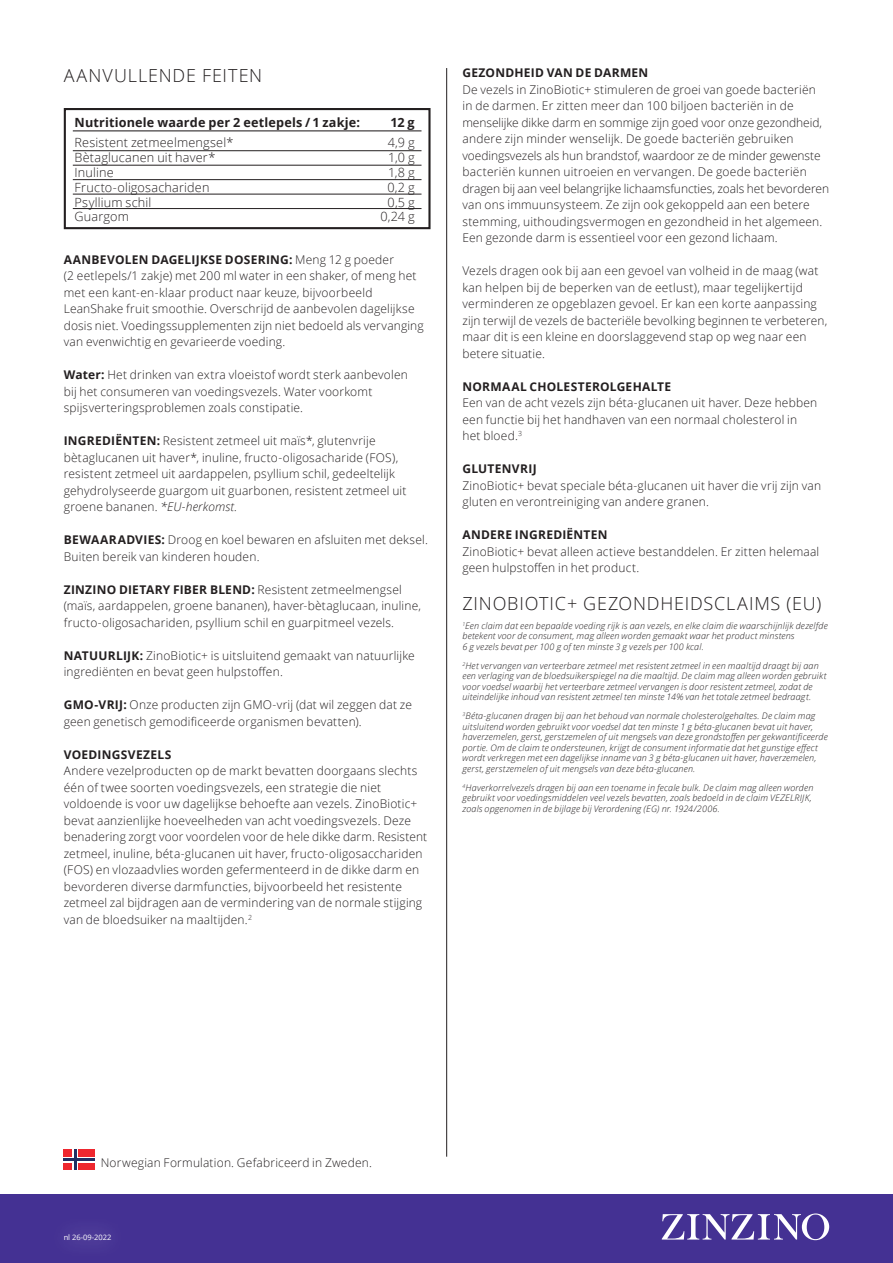
<style>
.page{position:relative;width:893px;height:1263px;background:#fff}
.page>*{position:absolute;margin:0;border:0;box-sizing:border-box;transform-origin:0 0}
.Sub-heading_12_14{font:300 18px "Open Sans";letter-spacing:.045em;color:#231f20}
.t1{font:300 12.6px "Open Sans";letter-spacing:.01em;color:#231f20}
.t2{font:700 12.6px "Open Sans";letter-spacing:.015em;color:#231f20}
.Body_8_11{font:300 12px/16.5px "Open Sans";letter-spacing:.015em;color:#231f20}
.Body_8_11-2{font:700 12px "Open Sans";letter-spacing:.025em;color:#231f20}
.EFSA_6_7{font:italic 300 9px/10.5px "Open Sans";letter-spacing:.02em;color:#231f20}
.t3{font:7.5px "Open Sans";color:#fff}
.s1{font-weight:700}
.s2{font-style:italic}
</style>
<div class="page">
<div style="left:0;top:1194px;width:893px;height:69px;background:#443193"></div>
<svg style="left:662px;top:1213px;width:167px;height:27px"></svg>
<hr style="left:446px;top:68px;width:1px;height:1089px;background:#231f20">
<div style="left:64px;top:108px;width:367px;height:121px;border:2px solid #231f20"></div>
<hr style="left:73px;top:130px;width:348px;height:1px;background:#231f20">
<hr style="left:73px;top:150px;width:348px;height:1px;background:#231f20">
<hr style="left:73px;top:165px;width:348px;height:1px;background:#231f20">
<hr style="left:73px;top:179px;width:348px;height:1px;background:#231f20">
<hr style="left:73px;top:194px;width:348px;height:1px;background:#231f20">
<hr style="left:73px;top:208px;width:348px;height:1px;background:#231f20">
<div style="left:64px;top:1149px;width:31px;height:21px;background:#ee272f"></div>
<div style="left:64px;top:1157px;width:31px;height:6px;background:#fff"></div>
<div style="left:72px;top:1149px;width:6px;height:21px;background:#fff"></div>
<hr style="left:64px;top:1158px;width:31px;height:3px;background:#212f63">
<hr style="left:74px;top:1149px;width:3px;height:21px;background:#212f63">
<p class="Sub-heading_12_14" style="left:64px;top:63px;width:200px">AANVULLENDE FEITEN</p>
<p class="Body_8_11-2" style="left:462px;top:64px;width:187px">GEZONDHEID VAN DE DARMEN</p>
<p class="Body_8_11" style="left:462px;top:81px;width:368px">De vezels in ZinoBiotic+ stimuleren de groei van goede bacteriën<br>in de darmen. Er zitten meer dan 100 biljoen bacteriën in de menselijke dikke darm en sommige zijn goed voor onze gezondheid, andere zijn minder wenselijk. De goede bacteriën gebruiken voedingsvezels als hun brandstof, waardoor ze de minder gewenste bacteriën kunnen uitroeien en vervangen. De goede bacteriën dragen bij aan veel belangrijke lichaamsfuncties, zoals het bevorderen van ons immuunsysteem. Ze zijn ook gekoppeld aan een betere stemming, uithoudingsvermogen en gezondheid in het algemeen.<br>Een gezonde darm is essentieel voor een gezond lichaam.</p>
<p class="Body_8_11" style="left:462px;top:262px;width:366px">Vezels dragen ook bij aan een gevoel van volheid in de maag (wat kan helpen bij de beperken van de eetlust), maar tegelijkertijd verminderen ze opgeblazen gevoel. Er kan een korte aanpassing zijn terwijl de vezels de bacteriële bevolking beginnen te verbeteren, maar dit is een kleine en doorslaggevend stap op weg naar een betere situatie.</p>
<p class="Body_8_11-2" style="left:462px;top:378px;width:210px">NORMAAL CHOLESTEROLGEHALTE</p>
<p class="Body_8_11" style="left:462px;top:394px;width:356px">Een van de acht vezels zijn béta-glucanen uit haver. Deze hebben een functie bij het handhaven van een normaal cholesterol in het bloed.<sup>3</sup></p>
<p class="Body_8_11-2" style="left:462px;top:460px;width:76px">GLUTENVRIJ</p>
<p class="Body_8_11" style="left:462px;top:477px;width:360px">ZinoBiotic+ bevat speciale béta-glucanen uit haver die vrij zijn van gluten en verontreiniging van andere granen.</p>
<p class="Body_8_11" style="left:462px;top:526px;width:358px"><span class="s1">ANDERE INGREDIËNTEN<br></span>ZinoBiotic+ bevat alleen actieve bestanddelen. Er zitten helemaal geen hulpstoffen in het product.</p>
<p class="Sub-heading_12_14" style="left:462px;top:591px;width:361px">ZINOBIOTIC+ GEZONDHEIDSCLAIMS (EU)</p>
<p class="EFSA_6_7" style="left:462px;top:620px;width:367px"><sup>1</sup>Een claim dat een bepaalde voeding rijk is aan vezels, en elke claim die waarschijnlijk dezelfde betekent voor de consument, mag alleen worden gemaakt waar het product minstens<br>6 g vezels bevat per 100 g of ten minste 3 g vezels per 100 kcal.</p>
<p class="EFSA_6_7" style="left:462px;top:660px;width:366px"><sup>2</sup>Het vervangen van verteerbare zetmeel met resistent zetmeel in een maaltijd draagt bij aan een verlaging van de bloedsuikerspiegel na die maaltijd. De claim mag alleen worden gebruikt voor voedsel waarbij het verteerbare zetmeel vervangen is door resistent zetmeel, zodat de uiteindelijke inhoud van resistent zetmeel ten minste 14% van het totale zetmeel bedraagt.</p>
<p class="EFSA_6_7" style="left:462px;top:710px;width:367px"><sup>3</sup>Béta-glucanen dragen bij aan het behoud van normale cholesterolgehaltes. De claim mag uitsluitend worden gebruikt voor voedsel dat ten minste 1 g béta-glucanen bevat uit haver, haverzemelen, gerst, gerstzemelen of uit mengsels van deze grondstoffen per gekwantificeerde portie. Om de claim te ondersteunen, krijgt de consument informatie dat het gunstige effect wordt verkregen met een dagelijkse inname van 3 g béta-glucanen uit haver, haverzemelen, gerst, gerstzemelen of uit mengsels van deze béta-glucanen.</p>
<p class="EFSA_6_7" style="left:462px;top:782px;width:352px"><sup>4</sup>Haverkorrelvezels dragen bij aan een toename in fecale bulk. De claim mag alleen worden gebruikt voor voedingsmiddelen veel vezels bevatten, zoals bedoeld in de claim VEZELRIJK, zoals opgenomen in de bijlage bij Verordening (EG) nr. 1924/2006.</p>
<p class="t2" style="left:75px;top:113px;width:287px">Nutritionele waarde per 2 eetlepels / 1 zakje:</p>
<p class="t2" style="left:390px;top:113px;width:26px">12 g</p>
<p class="t1" style="left:75px;top:134px;width:160px">Resistent zetmeelmengsel*</p>
<p class="t1" style="left:388px;top:134px;width:29px">4,9 g</p>
<p class="t1" style="left:75px;top:149px;width:142px">Bètaglucanen uit haver*</p>
<p class="t1" style="left:388px;top:149px;width:28px">1,0 g</p>
<p class="t1" style="left:75px;top:164px;width:41px">Inuline</p>
<p class="t1" style="left:388px;top:164px;width:28px">1,8 g</p>
<p class="t1" style="left:75px;top:179px;width:136px">Fructo-oligosachariden</p>
<p class="t1" style="left:387px;top:179px;width:29px">0,2 g</p>
<p class="t1" style="left:75px;top:193px;width:78px">Psyllium schil</p>
<p class="t1" style="left:388px;top:193px;width:29px">0,5 g</p>
<p class="t1" style="left:75px;top:208px;width:56px">Guargom</p>
<p class="t1" style="left:380px;top:208px;width:36px">0,24 g</p>
<p class="Body_8_11" style="left:64px;top:251px;width:361px"><span class="s1">AANBEVOLEN DAGELIJKSE DOSERING:</span> Meng 12 g poeder<br>(2 eetlepels/1 zakje) met 200 ml water in een shaker, of meng het met een kant-en-klaar product naar keuze, bijvoorbeeld LeanShake fruit smoothie. Overschrijd de aanbevolen dagelijkse dosis niet. Voedingssupplementen zijn niet bedoeld als vervanging van evenwichtig en gevarieerde voeding.</p>
<p class="Body_8_11" style="left:64px;top:366px;width:346px"><span class="s1">Water:</span> Het drinken van extra vloeistof wordt sterk aanbevolen bij het consumeren van voedingsvezels. Water voorkomt spijsverteringsproblemen zoals constipatie.</p>
<p class="Body_8_11" style="left:64px;top:432px;width:344px"><span class="s1">INGREDIËNTEN:</span> Resistent zetmeel uit maïs*, glutenvrije bètaglucanen uit haver*, inuline, fructo-oligosacharide (FOS), resistent zetmeel uit aardappelen, psyllium schil, gedeeltelijk gehydrolyseerde guargom uit guarbonen, resistent zetmeel uit groene bananen. <span class="s2">*EU-herkomst.</span></p>
<p class="Body_8_11" style="left:64px;top:531px;width:366px"><span class="s1">BEWAARADVIES:</span> Droog en koel bewaren en afsluiten met deksel.<br>Buiten bereik van kinderen houden.</p>
<p class="Body_8_11" style="left:64px;top:581px;width:359px"><span class="s1">ZINZINO DIETARY FIBER BLEND:</span> Resistent zetmeelmengsel (maïs, aardappelen, groene bananen), haver-bètaglucaan, inuline, fructo-oligosachariden, psyllium schil en guarpitmeel vezels.</p>
<p class="Body_8_11" style="left:64px;top:647px;width:352px"><span class="s1">NATUURLIJK:</span> ZinoBiotic+ is uitsluitend gemaakt van natuurlijke ingrediënten en bevat geen hulpstoffen.</p>
<p class="Body_8_11" style="left:64px;top:696px;width:350px"><span class="s1">GMO-VRIJ:</span> Onze producten zijn GMO-vrij (dat wil zeggen dat ze geen genetisch gemodificeerde organismen bevatten).</p>
<p class="Body_8_11-2" style="left:64px;top:746px;width:109px">VOEDINGSVEZELS</p>
<p class="Body_8_11" style="left:64px;top:762px;width:365px">Andere vezelproducten op de markt bevatten doorgaans slechts één of twee soorten voedingsvezels, een strategie die niet voldoende is voor uw dagelijkse behoefte aan vezels. ZinoBiotic+ bevat aanzienlijke hoeveelheden van acht voedingsvezels. Deze benadering zorgt voor voordelen voor de hele dikke darm. Resistent zetmeel, inuline, béta-glucanen uit haver, fructo‑oligosacchariden (FOS) en vlozaadvlies worden gefermenteerd in de dikke darm en bevorderen diverse darmfuncties, bijvoorbeeld het resistente zetmeel zal bijdragen aan de vermindering van de normale stijging van de bloedsuiker na maaltijden.<sup>2</sup></p>
<p class="Body_8_11" style="left:101px;top:1153px;width:273px">Norwegian Formulation. Gefabriceerd in Zweden.</p>
<p class="t3" style="left:64px;top:1232px;width:49px">nl 26-09-2022</p>
</div>
